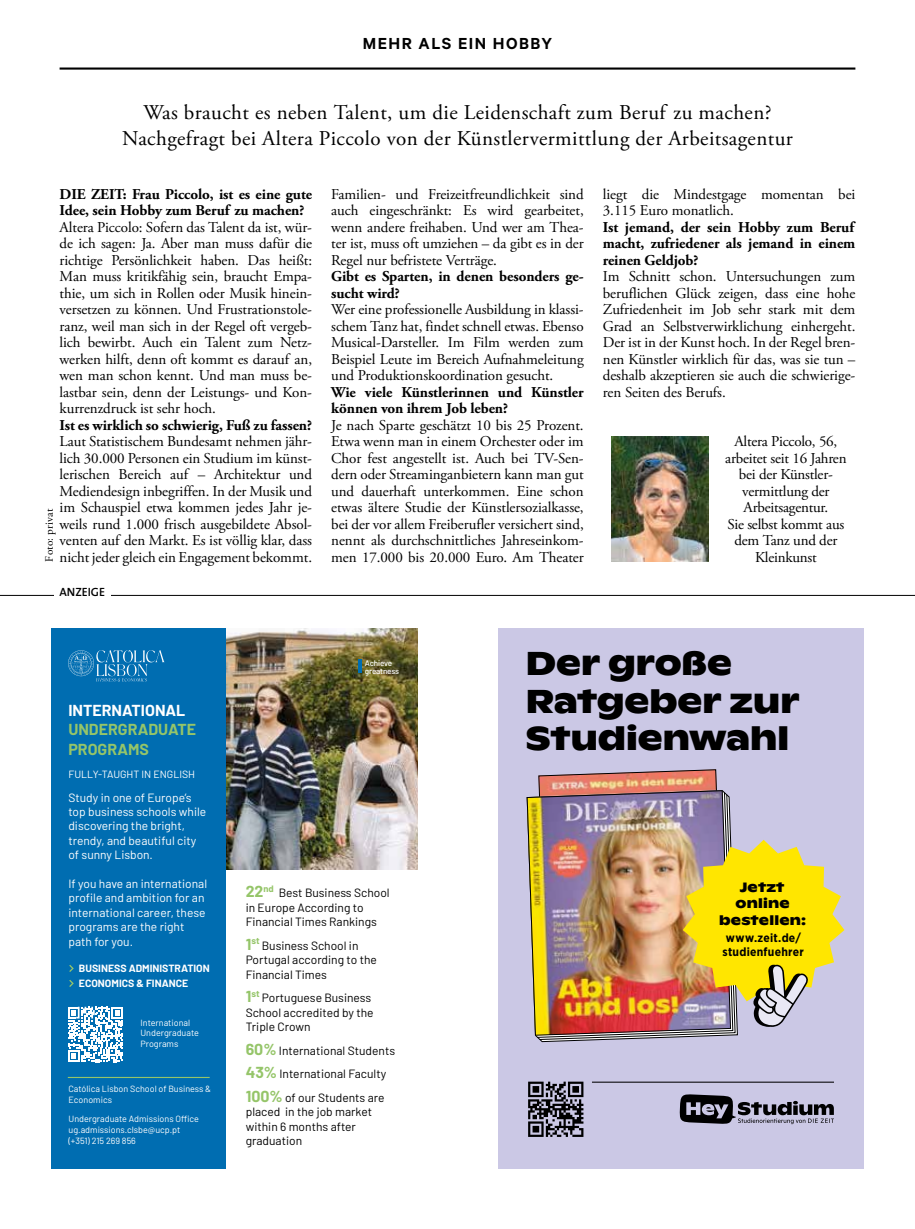
<style>
.page{position:relative;width:915px;height:1229px;background:#fff}
.page>*{position:absolute;margin:0;border:0;box-sizing:border-box;transform-origin:0 0}
.t1{font:700 33px/37.5px "ABC Ginto Nord";color:#000}
.t2{font:21px/25.5px "Zeit Garamond Pro";letter-spacing:.02em;color:#000;text-align:center}
.t3{font:600 18px "Calibre";letter-spacing:.08em;color:#000}
.t4{font:700 15.9px/19px "Barlow";color:#95c569}
.t5{font:700 15.9px "Barlow";color:#fff}
.t6{font:15px/16.5px "Zeit Garamond Pro";letter-spacing:-.005em;color:#000;text-align:justify}
.t7{font:700 15px/16.5px "Zeit Garamond Pro";letter-spacing:-.005em;color:#000}
.t8{font:700 13.5px/16.2px "ABC Ginto Nord";letter-spacing:.015em;color:#000;text-align:center}
.t9{font:12px/14.4px "Barlow";color:#000}
.t10{font:12px/14.4px "Barlow";color:#fff}
.t11{font:700 12px/14.4px "Gotham Narrow";letter-spacing:.02em;color:#000}
.t12{font:12px "Zeit Thesis Sans Sem Bol";color:#000}
.t13{font:11.25px "Zeit Garamond Pro";letter-spacing:.01em;color:#000}
.t14{font:700 10.5px/15px "Barlow";color:#fff}
.t15{font:10.5px "Barlow";color:#fff}
.t16{font:9px/10.8px "Barlow";color:#fff}
.t17{font:500 8.1px/7.6px "Barlow";letter-spacing:-.025em;color:#fff}
.s1{font-weight:700;font-size:15.9px;color:#95c569}
</style>
<div class="page">
<hr style="left:60px;top:68px;width:795px;height:2px;background:#000">
<img style="left:611px;top:436px;width:97px;height:126px">
<hr style="left:0;top:595px;width:914px;height:1px;background:#000">
<div style="left:54px;top:587px;width:56px;height:13px;background:#fff"></div>
<img style="left:225px;top:628px;width:192px;height:242px">
<div style="left:51px;top:628px;width:174px;height:540px;background:#006db1"></div>
<svg style="left:68px;top:650px;width:96px;height:31px"></svg>
<svg style="left:69px;top:965px;width:5px;height:7px"></svg>
<svg style="left:69px;top:980px;width:5px;height:7px"></svg>
<svg style="left:68px;top:1007px;width:55px;height:55px"></svg>
<hr style="left:68px;top:1077px;width:141px;height:1px;background:#95c569">
<hr style="left:358px;top:660px;width:4px;height:13px;background:#006db1">
<div style="left:497px;top:628px;width:366px;height:540px;background:#cbc8e5"></div>
<svg style="left:538px;top:769px;width:179px;height:21px;background:#d78f7c"></svg>
<svg style="left:539px;top:811px;width:196px;height:229px"></svg>
<img style="left:526px;top:790px;width:204px;height:246px">
<hr style="left:591px;top:1081px;width:242px;height:2px;background:#000">
<svg style="left:679px;top:1094px;width:154px;height:30px"></svg>
<svg style="left:682px;top:840px;width:162px;height:188px"></svg>
<svg style="left:528px;top:1081px;width:55px;height:56px"></svg>
<p class="t3" style="left:363px;top:33px;width:190px">MEHR ALS EIN HOBBY</p>
<h2 class="t2" style="left:122px;top:101px;width:672px">Was braucht es neben Talent, um die Leidenschaft zum Beruf zu machen?<br>Nachgefragt bei Altera Piccolo von der Künstlervermittlung der Arbeitsagentur</h2>
<p class="t7" style="left:60px;top:186px;width:254px">DIE ZEIT: Frau Piccolo, ist es eine gute<br>Idee, sein Hobby zum Beruf zu machen?</p>
<p class="t6" style="left:60px;top:219px;width:254px">Altera Piccolo: Sofern das Talent da ist, wür&shy;de ich sagen: Ja. Aber man muss dafür die richtige Persönlichkeit haben. Das heißt:<br>Man muss kritikfähig sein, braucht Empa&shy;thie, um sich in Rollen oder Musik hinein&shy;versetzen zu können. Und Frustrationstole&shy;ranz, weil man sich in der Regel oft vergeb&shy;lich bewirbt. Auch ein Talent zum Netz&shy;werken hilft, denn oft kommt es darauf an, wen man schon kennt. Und man muss be&shy;lastbar sein, denn der Leistungs- und Kon&shy;kurrenzdruck ist sehr hoch.</p>
<p class="t7" style="left:60px;top:417px;width:254px">Ist es wirklich so schwierig, Fuß zu fassen?</p>
<p class="t6" style="left:60px;top:434px;width:254px">Laut Statistischem Bundesamt nehmen jähr&shy;lich 30.000 Personen ein Studium im künst&shy;lerischen Bereich auf – Architektur und Mediendesign inbegriffen. In der Musik und im Schauspiel etwa kommen jedes Jahr je&shy;weils rund 1.000 frisch ausgebildete Absol&shy;venten auf den Markt. Es ist völlig klar, dass nicht jeder gleich ein Engagement bekommt.</p>
<p class="t6" style="left:331px;top:186px;width:254px">Familien- und Freizeitfreundlichkeit sind auch eingeschränkt: Es wird gearbeitet, wenn andere freihaben. Und wer am Thea&shy;ter ist, muss oft umziehen – da gibt es in der Regel nur befristete Verträge.</p>
<p class="t7" style="left:331px;top:268px;width:254px">Gibt es Sparten, in denen besonders ge&shy;sucht wird?</p>
<p class="t6" style="left:331px;top:302px;width:254px">Wer eine professionelle Ausbildung in klassi&shy;schem Tanz hat, findet schnell etwas. Ebenso Musical-Darsteller. Im Film werden zum Beispiel Leute im Bereich Aufnahmeleitung und Produktionskoordination gesucht.</p>
<p class="t7" style="left:331px;top:384px;width:254px">Wie viele Künstlerinnen und Künstler können von ihrem Job leben?</p>
<p class="t6" style="left:331px;top:417px;width:254px">Je nach Sparte geschätzt 10 bis 25 Prozent.<br>Etwa wenn man in einem Orchester oder im Chor fest angestellt ist. Auch bei TV-Sen&shy;dern oder Streaminganbietern kann man gut und dauerhaft unterkommen. Eine schon etwas ältere Studie der Künstlersozialkasse, bei der vor allem Freiberufler versichert sind, nennt als durchschnittliches Jahreseinkom&shy;men 17.000 bis 20.000 Euro. Am Theater</p>
<p class="t6" style="left:602px;top:186px;width:254px">liegt die Mindestgage momentan bei<br>3.115 Euro monatlich.</p>
<p class="t7" style="left:602px;top:219px;width:254px;text-align:justify">Ist jemand, der sein Hobby zum Beruf macht, zufriedener als jemand in einem reinen Geldjob?</p>
<p class="t6" style="left:602px;top:269px;width:254px">Im Schnitt schon. Untersuchungen zum beruflichen Glück zeigen, dass eine hohe Zufriedenheit im Job sehr stark mit dem Grad an Selbstverwirklichung einhergeht.<br>Der ist in der Kunst hoch. In der Regel bren&shy;nen Künstler wirklich für das, was sie tun – deshalb akzeptieren sie auch die schwierige&shy;ren Seiten des Berufs.</p>
<p class="t6" style="left:725px;top:434px;width:123px;text-align:center">Altera Piccolo, 56, arbeitet seit 16 Jahren bei der Künstler&shy;vermittlung der<br>Arbeitsagentur.<br>Sie selbst kommt aus dem Tanz und der</p>
<p class="t13" style="left:42px;top:562px;width:54px;rotate:-90deg">Foto: privat</p>
<p class="t6" style="left:754px;top:549px;width:63px">Kleinkunst</p>
<p class="t12" style="left:59px;top:584px;width:47px">ANZEIGE</p>
<p class="t5" style="left:68px;top:699px;width:118px">INTERNATIONAL</p>
<p class="t4" style="left:68px;top:719px;width:129px">UNDERGRADUATE<br>PROGRAMS</p>
<p class="t15" style="left:68px;top:767px;width:128px">FULLY-TAUGHT IN ENGLISH</p>
<p class="t10" style="left:68px;top:789px;width:139px">Study in one of Europe’s top business schools while discovering the bright, trendy, and beautiful city of sunny Lisbon.</p>
<p class="t10" style="left:68px;top:875px;width:140px">If you have an international profile and ambition for an international career, these programs are the right path for you.</p>
<p class="t14" style="left:79px;top:960px;width:132px">BUSINESS ADMINISTRATION<br>ECONOMICS &amp; FINANCE</p>
<p class="t16" style="left:140px;top:1016px;width:60px">International<br>Undergraduate<br>Programs</p>
<p class="t16" style="left:68px;top:1083px;width:144px">Católica Lisbon School of Business &amp;<br>Economics</p>
<p class="t16" style="left:68px;top:1113px;width:132px">Undergraduate Admissions Office ug.admissions.clsbe@ucp.pt (+351) 215 269 856</p>
<p class="t17" style="left:365px;top:658px;width:36px">Achieve greatness</p>
<h1 class="t1" style="left:525px;top:644px;width:275px">Der große<br>Ratgeber zur<br>Studienwahl</h1>
<p class="t9" style="left:245px;top:885px;width:145px"><span class="s1">22</span><sup>nd</sup> Best Business School in Europe According to<br>Financial Times Rankings</p>
<p class="t9" style="left:245px;top:937px;width:133px"><span class="s1">1</span><sup>st</sup> Business School in<br>Portugal according to the<br>Financial Times</p>
<p class="t9" style="left:245px;top:990px;width:129px"><span class="s1">1</span><sup>st</sup> Portuguese Business<br>School accredited by the<br>Triple Crown</p>
<p class="t9" style="left:245px;top:1037px;width:151px;line-height:23.5px"><span class="s1">60%</span> International Students<br><span class="s1">43%</span> International Faculty<br><span class="s1">100%</span> of our Students are</p>
<p class="t9" style="left:245px;top:1104px;width:128px">placed in the job market within 6 months after graduation</p>
<p class="t8" style="left:718px;top:879px;width:89px">Jetzt online bestellen:</p>
<p class="t11" style="left:722px;top:930px;width:83px">www.zeit.de/ studienfuehrer</p>
</div>
